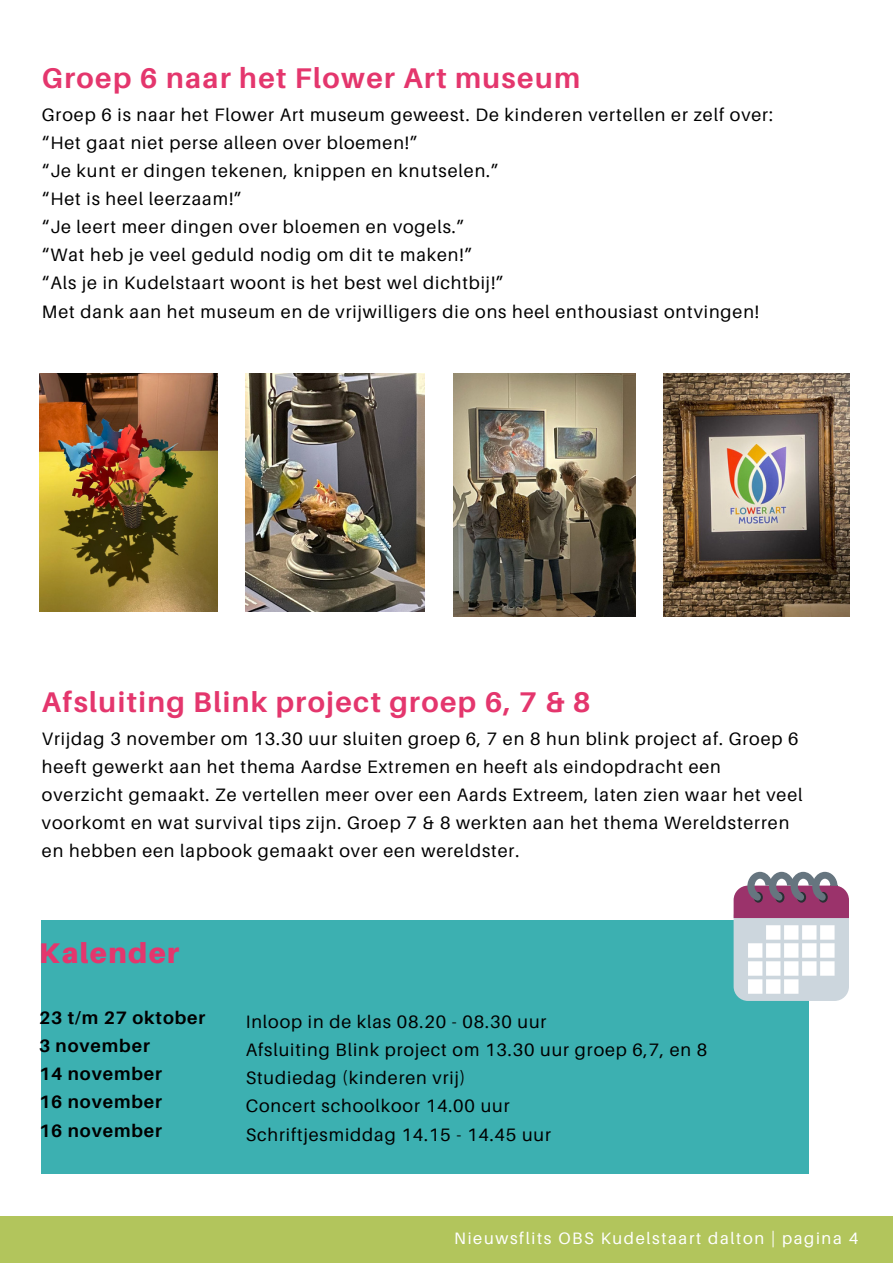
<style>
.page{position:relative;width:893px;height:1264px;background:#fff}
.page>*{position:absolute;margin:0;border:0;box-sizing:border-box;transform-origin:0 0}
.t1{font:700 28.5px "Aileron";letter-spacing:.05em;color:#e4366d}
.t2{font:900 28.5px "Aileron";letter-spacing:.05em;color:#e4366d}
.t3{font:18px/28px "Aileron";letter-spacing:.05em;color:#000}
.t4{font:700 18px "Aileron";letter-spacing:.05em;color:#000}
.t5{font:16.5px "Aileron";letter-spacing:.1em;color:#fff}
</style>
<div class="page">
<div style="left:0;top:1216px;width:892px;height:46px;background:#b2c55c"></div>
<div style="left:42px;top:920px;width:767px;height:253px;background:#3cb0b1"></div>
<svg style="left:733px;top:871px;width:115px;height:129px;background:#c6b7c6"></svg>
<img style="left:39px;top:373px;width:179px;height:239px">
<img style="left:246px;top:373px;width:178px;height:239px">
<img style="left:453px;top:373px;width:182px;height:243px">
<img style="left:663px;top:373px;width:186px;height:243px">
<p class="t1" style="left:42px;top:60px;width:539px">Groep 6 naar het Flower Art museum</p>
<p class="t3" style="left:42px;top:100px;width:732px">Groep 6 is naar het Flower Art museum geweest. De kinderen vertellen er zelf over:</p>
<p class="t3" style="left:42px;top:128px;width:377px">“Het gaat niet perse alleen over bloemen!”</p>
<p class="t3" style="left:42px;top:156px;width:458px">“Je kunt er dingen tekenen, knippen en knutselen.”</p>
<p class="t3" style="left:42px;top:184px;width:201px">“Het is heel leerzaam!”</p>
<p class="t3" style="left:42px;top:212px;width:423px">“Je leert meer dingen over bloemen en vogels.”</p>
<p class="t3" style="left:42px;top:240px;width:431px">“Wat heb je veel geduld nodig om dit te maken!”</p>
<p class="t3" style="left:42px;top:269px;width:463px">“Als je in Kudelstaart woont is het best wel dichtbij!”</p>
<p class="t3" style="left:42px;top:297px;width:718px">Met dank aan het museum en de vrijwilligers die ons heel enthousiast ontvingen!</p>
<p class="t1" style="left:42px;top:684px;width:550px">Afsluiting Blink project groep 6, 7 &amp; 8</p>
<p class="t3" style="left:42px;top:724px;width:762px">Vrijdag 3 november om 13.30 uur sluiten groep 6, 7 en 8 hun blink project af. Groep 6 heeft gewerkt aan het thema Aardse Extremen en heeft als eindopdracht een overzicht gemaakt. Ze vertellen meer over een Aards Extreem, laten zien waar het veel voorkomt en wat survival tips zijn. Groep 7 &amp; 8 werkten aan het thema Wereldsterren en hebben een lapbook gemaakt over een wereldster.</p>
<p class="t2" style="left:39px;top:935px;width:142px">Kalender</p>
<p class="t4" style="left:39px;top:1006px;width:168px">23 t/m 27 oktober</p>
<p class="t4" style="left:39px;top:1034px;width:112px">3 november</p>
<p class="t4" style="left:39px;top:1062px;width:124px">14 november</p>
<p class="t4" style="left:39px;top:1090px;width:124px">16 november</p>
<p class="t4" style="left:39px;top:1119px;width:124px">16 november</p>
<p class="t3" style="left:246px;top:1007px;width:302px">Inloop in de klas 08.20 - 08.30 uur</p>
<p class="t3" style="left:246px;top:1035px;width:463px">Afsluiting Blink project om 13.30 uur groep 6,7, en 8</p>
<p class="t3" style="left:246px;top:1063px;width:221px">Studiedag (kinderen vrij)</p>
<p class="t3" style="left:246px;top:1091px;width:265px">Concert schoolkoor 14.00 uur</p>
<p class="t3" style="left:246px;top:1119px;width:307px">Schriftjesmiddag 14.15 - 14.45 uur</p>
<p class="t5" style="left:454px;top:1227px;width:405px">Nieuwsflits OBS Kudelstaart dalton | pagina 4</p>
</div>
